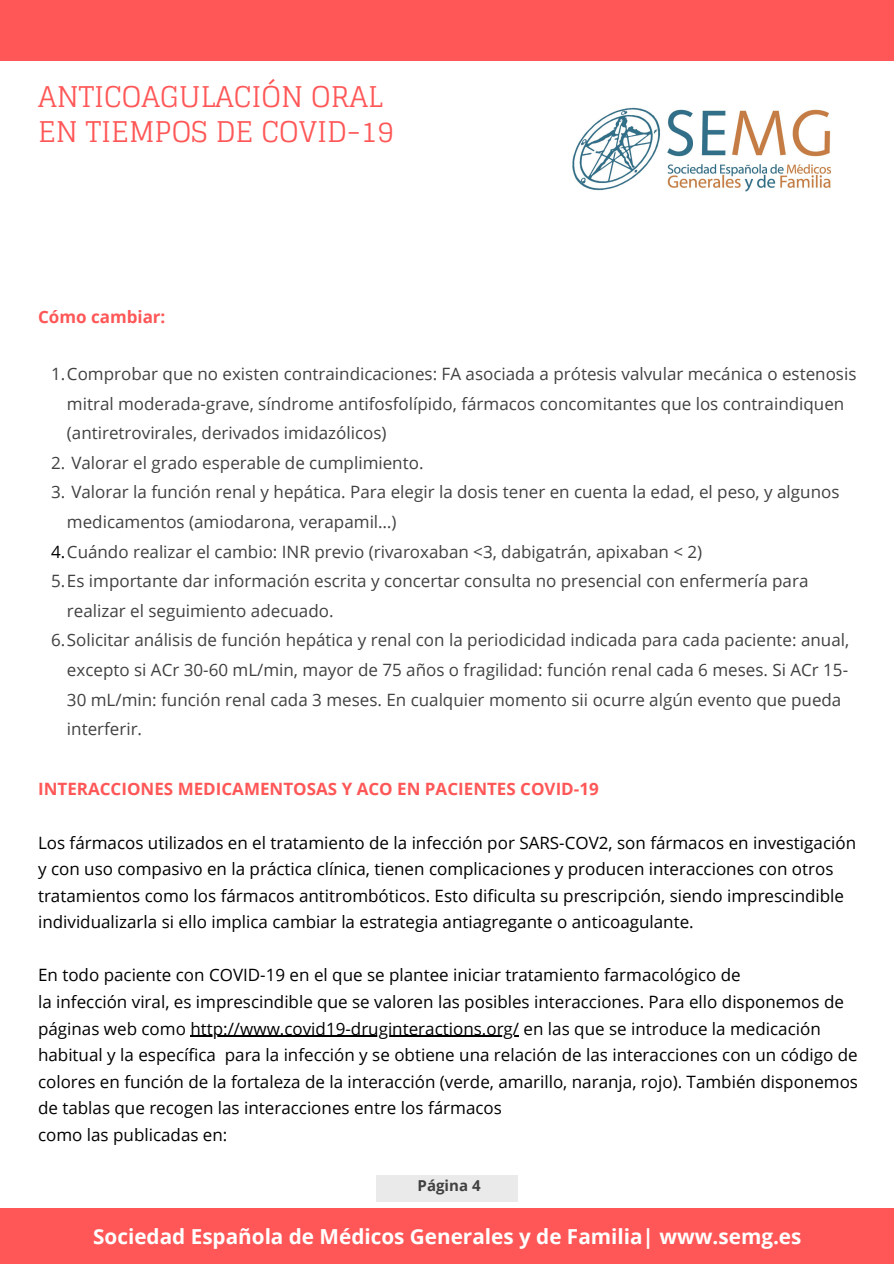
<style>
.page{position:relative;width:894px;height:1264px;background:#fff}
.page>*{position:absolute;margin:0;border:0;box-sizing:border-box;transform-origin:0 0}
.t1{font:28.5px/34.7px "Glegoo";color:#ff5757}
.t2{font:700 20.7px "Open Sans";color:#fff}
.t3{font:16.95px/26.5px "Open Sans";color:#000}
.t4{font:16.95px/29.5px "Open Sans";color:#414141}
.t5{font:700 16.95px "Open Sans";color:#ff5757}
.t6{font:700 15px "Open Sans";color:#414141}
.s1{color:#000}
</style>
<div class="page">
<div style="left:0;top:0;width:893px;height:1263px;background:#ff5757"></div>
<div style="left:0;top:61px;width:893px;height:1147px;background:#fff"></div>
<hr style="left:190px;top:1035px;width:329px;height:1px;background:#000">
<img style="left:572px;top:108px;width:258px;height:83px">
<div style="left:377px;top:1175px;width:140px;height:25px;background:#eaeaea"></div>
<h1 class="t1" style="left:38px;top:80px;width:357px">ANTICOAGULACIÓN ORAL<br>EN TIEMPOS DE COVID-19</h1>
<p class="t5" style="left:38px;top:305px;width:129px">Cómo cambiar:</p>
<p class="t4" style="left:67px;top:358px;width:790px;text-indent:-16px">1.Comprobar que no existen contraindicaciones: FA asociada a prótesis valvular mecánica o estenosis mitral moderada-grave, síndrome antifosfolípido, fármacos concomitantes que los contraindiquen (antiretrovirales, derivados imidazólicos)</p>
<p class="t4" style="left:51px;top:447px;width:374px">2. Valorar el grado esperable de cumplimiento.</p>
<p class="t4" style="left:51px;top:477px;width:789px">3. Valorar la función renal y hepática. Para elegir la dosis tener en cuenta la edad, el peso, y algunos</p>
<p class="t4" style="left:67px;top:506px;width:331px">medicamentos (amiodarona, verapamil…)</p>
<p class="t4" style="left:51px;top:536px;width:652px"><span class="s1">4.</span>Cuándo realizar el cambio: INR previo (rivaroxaban &lt;3, dabigatrán, apixaban &lt; 2)</p>
<p class="t4" style="left:51px;top:566px;width:758px">5.Es importante dar información escrita y concertar consulta no presencial con enfermería para</p>
<p class="t4" style="left:67px;top:595px;width:268px">realizar el seguimiento adecuado.</p>
<p class="t4" style="left:51px;top:625px;width:799px">6.Solicitar análisis de función hepática y renal con la periodicidad indicada para cada paciente: anual,</p>
<p class="t4" style="left:67px;top:654px;width:782px">excepto si ACr 30-60 mL/min, mayor de 75 años o fragilidad: función renal cada 6 meses. Si ACr 15-</p>
<p class="t4" style="left:67px;top:684px;width:775px">30 mL/min: función renal cada 3 meses. En cualquier momento sii ocurre algún evento que pueda</p>
<p class="t4" style="left:67px;top:714px;width:77px">interferir.</p>
<p class="t5" style="left:38px;top:776px;width:562px">INTERACCIONES MEDICAMENTOSAS Y ACO EN PACIENTES COVID-19</p>
<p class="t3" style="left:38px;top:828px;width:819px">Los fármacos utilizados en el tratamiento de la infección por SARS-COV2, son fármacos en investigación y con uso compasivo en la práctica clínica, tienen complicaciones y producen interacciones con otros tratamientos como los fármacos antitrombóticos. Esto dificulta su prescripción, siendo imprescindible individualizarla si ello implica cambiar la estrategia antiagregante o anticoagulante.</p>
<p class="t3" style="left:38px;top:961px;width:821px">En todo paciente con COVID-19 en el que se plantee iniciar tratamiento farmacológico de<br>la infección viral, es imprescindible que se valoren las posibles interacciones. Para ello disponemos de páginas web como http://www.covid19-druginteractions.org/ en las que se introduce la medicación habitual y la específica para la infección y se obtiene una relación de las interacciones con un código de colores en función de la fortaleza de la interacción (verde, amarillo, naranja, rojo). También disponemos de tablas que recogen las interacciones entre los fármacos<br>como las publicadas en:</p>
<p class="t6" style="left:417px;top:1174px;width:64px">Página 4</p>
<p class="t2" style="left:93px;top:1221px;width:709px">Sociedad Española de Médicos Generales y de Familia| www.semg.es</p>
</div>
